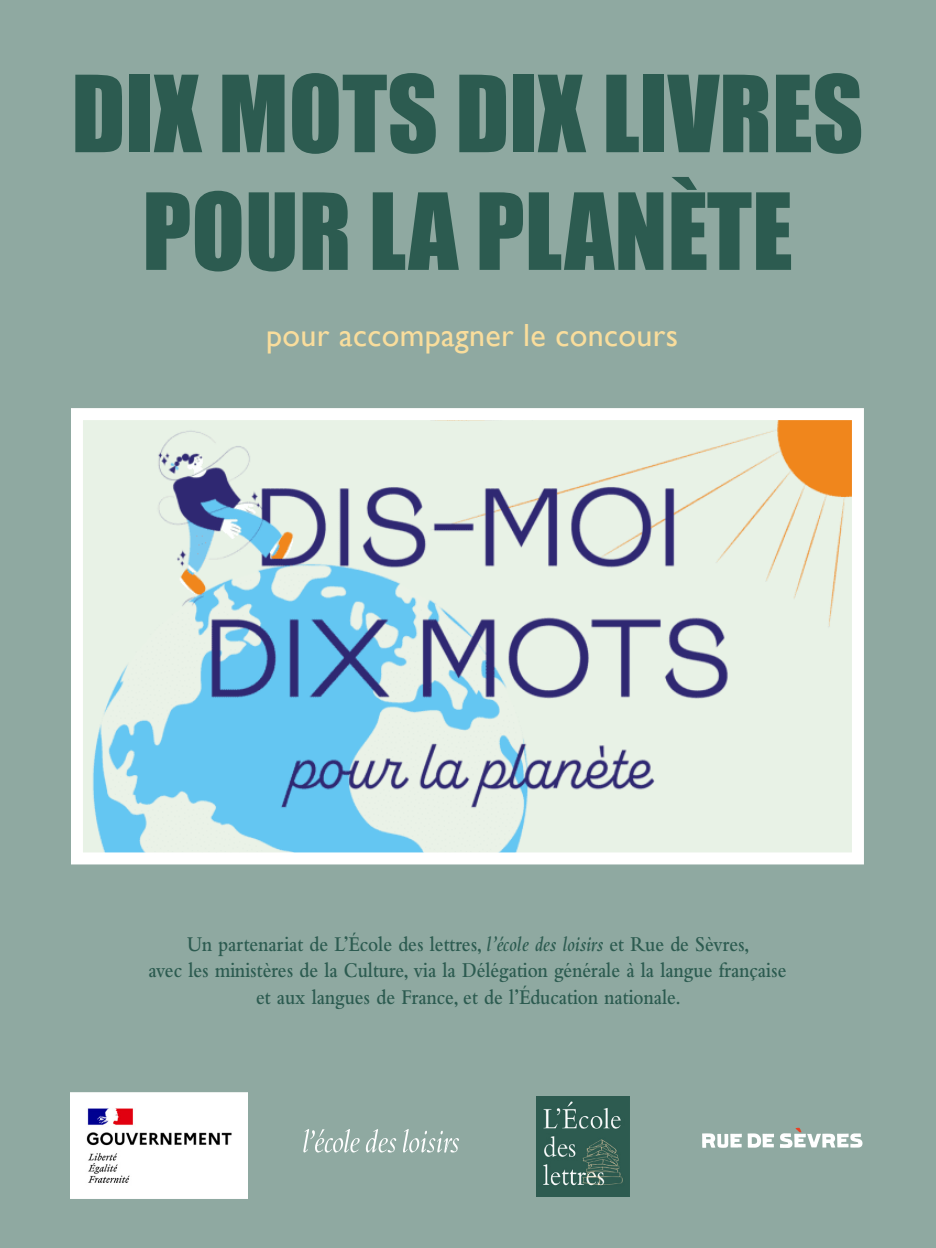
<style>
.page{position:relative;width:936px;height:1248px;background:#fff}
.page>*{position:absolute;margin:0;border:0;box-sizing:border-box;transform-origin:0 0}
.t1{font:98px/117.6px "Impact";color:#2c5b50;text-align:center}
.t2{font:32px "Gill Sans";letter-spacing:.01em;color:#f9dd9c}
.t3{font:600 22px/26.4px "Bembo Std";color:#2c5b50;text-align:center;scale:.85 1}
.s1{font-style:italic}
</style>
<div class="page">
<div style="left:0;top:0;width:935px;height:1247px;background:#8fa9a1"></div>
<img style="left:84px;top:421px;width:766px;height:430px">
<div style="left:71px;top:408px;width:792px;height:456px;border:12px solid #fff"></div>
<img style="left:536px;top:1096px;width:93px;height:100px">
<svg style="left:303px;top:1129px;width:156px;height:23px"></svg>
<svg style="left:702px;top:1133px;width:39px;height:14px"></svg>
<svg style="left:747px;top:1127px;width:115px;height:20px"></svg>
<img style="left:71px;top:1092px;width:176px;height:106px">
<h1 class="t1" style="left:71px;top:52px;width:793px">DIX MOTS DIX LIVRES<br>POUR LA PLANÈTE</h1>
<h2 class="t2" style="left:266px;top:317px;width:413px">pour accompagner le concours</h2>
<p class="t3" style="left:148px;top:930px;width:752px">Un partenariat de L’École des lettres, <span class="s1">l’école des loisirs</span> et Rue de Sèvres,<br>avec les ministères de la Culture, via la Délégation générale à la langue française et aux langues de France, et de l’Éducation nationale.</p>
</div>
